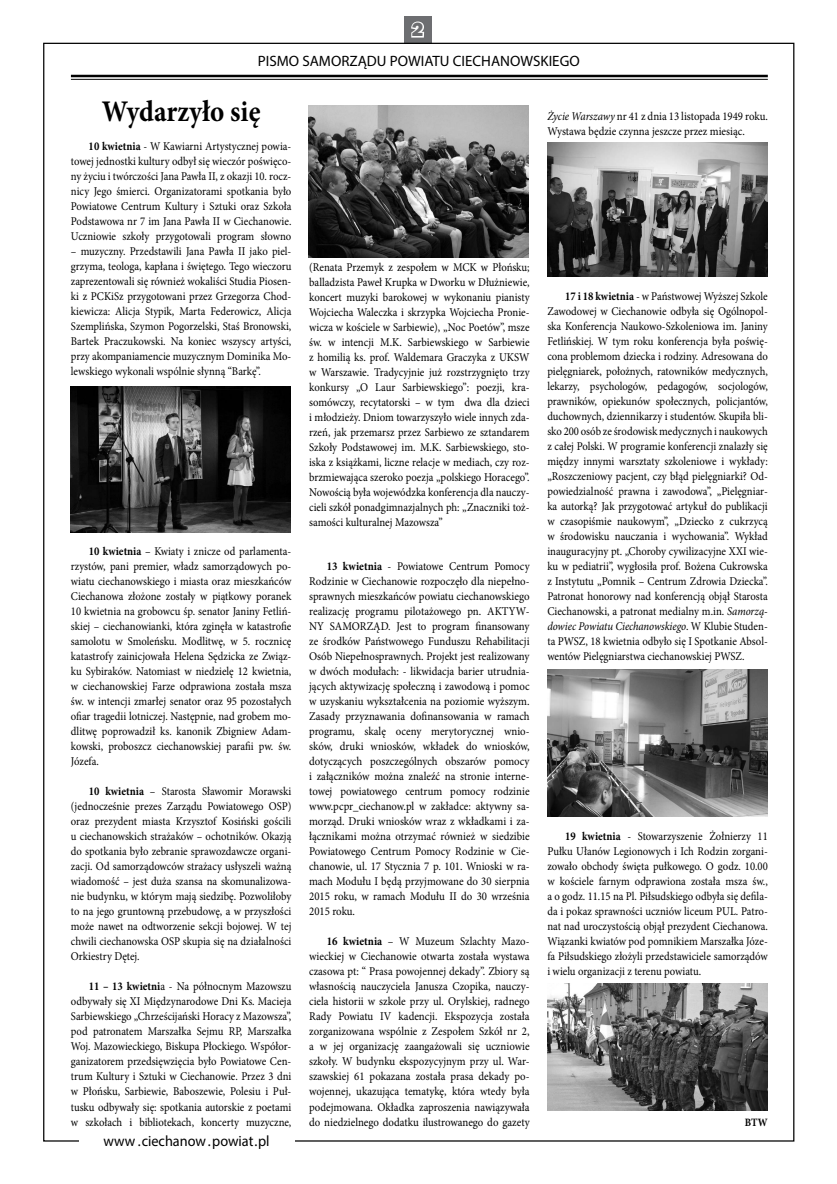
<style>
.page{position:relative;width:837px;height:1184px;background:#fff}
.page>*{position:absolute;margin:0;border:0;box-sizing:border-box;transform-origin:0 0}
.t1{font:700 30px "Minion Pro";color:#000;scale:.9 1}
.t2{font:800 20px "Franklin Gothic";color:#6d6e71}
.t3{font:15px "Myriad Pro";color:#000}
.t4{font:15px "Myriad Pro";color:#000;scale:.95 1}
.t5{font:11.88px/15px "Minion Pro";color:#000;text-align:justify;scale:.9 1}
.t6{font:11.88px/15px "Minion Pro";color:#000;text-align:justify;scale:.91 1}
.t7{font:700 11.25px "Minion Pro";color:#000;scale:.9 1}
.s1{font-weight:700}
.s2{font-style:italic}
</style>
<div class="page">
<div style="left:404px;top:16px;width:27px;height:27px;background:#6d6e71"></div>
<hr style="left:71px;top:75px;width:696px;height:2px;background:#000">
<hr style="left:71px;top:79px;width:696px;height:1px;background:#000">
<svg style="left:411px;top:21px;width:14px;height:17px"></svg>
<img style="left:71px;top:386px;width:220px;height:147px">
<img style="left:547px;top:142px;width:220px;height:135px">
<img style="left:547px;top:669px;width:220px;height:147px">
<img style="left:308px;top:105px;width:220px;height:153px">
<img style="left:547px;top:983px;width:220px;height:127px">
<h2 class="t2" style="left:412px;top:17px;width:13px">2</h2>
<p class="t3" style="left:258px;top:51px;width:323px">PISMO SAMORZĄDU POWIATU CIECHANOWSKIEGO</p>
<h1 class="t1" style="left:102px;top:90px;width:178px">Wydarzyło się</h1>
<p class="t5" style="left:71px;top:139px;width:246px;text-indent:18px"><span class="s1">10 kwietnia</span> - W Kawiarni Artystycznej powia&shy;towej jednostki kultury odbył się wieczór poświęco&shy;ny życiu i twórczości Jana Pawła II, z okazji 10. rocz&shy;nicy Jego śmierci. Organizatorami spotkania było Powiatowe Centrum Kultury i Sztuki oraz Szkoła Podstawowa nr 7 im Jana Pawła II w Ciechanowie.<br>Uczniowie szkoły przygotowali program słowno</p>
<p class="t5" style="left:71px;top:244px;width:246px">– muzyczny. Przedstawili Jana Pawła II jako piel&shy;grzyma, teologa, kapłana i świętego. Tego wieczoru zaprezentowali się również wokaliści Studia Piosen&shy;ki z PCKiSz przygotowani przez Grzegorza Chod&shy;kiewicza: Alicja Stypik, Marta Federowicz, Alicja Szemplińska, Szymon Pogorzelski, Staś Bronowski, Bartek Praczukowski. Na koniec wszyscy artyści, przy akompaniamencie muzycznym Dominika Mo&shy;lewskiego wykonali wspólnie słynną “Barkę”.</p>
<p class="t5" style="left:71px;top:544px;width:246px;text-indent:18px"><span class="s1">10 kwietnia</span> – Kwiaty i znicze od parlamenta&shy;rzystów, pani premier, władz samorządowych po&shy;wiatu ciechanowskiego i miasta oraz mieszkańców Ciechanowa złożone zostały w piątkowy poranek 10 kwietnia na grobowcu śp. senator Janiny Fetliń&shy;skiej – ciechanowianki, która zginęła w katastrofie samolotu w Smoleńsku. Modlitwę, w 5. rocznicę katastrofy zainicjowała Helena Sędzicka ze Związ&shy;ku Sybiraków. Natomiast w niedzielę 12 kwietnia, w ciechanowskiej Farze odprawiona została msza św. w intencji zmarłej senator oraz 95 pozostałych ofiar tragedii lotniczej. Następnie, nad grobem mo&shy;dlitwę poprowadził ks. kanonik Zbigniew Adam&shy;kowski, proboszcz ciechanowskiej parafii pw. św.<br>Józefa.</p>
<p class="t5" style="left:71px;top:784px;width:246px;text-indent:18px"><span class="s1">10 kwietnia</span> – Starosta Sławomir Morawski (jednocześnie prezes Zarządu Powiatowego OSP) oraz prezydent miasta Krzysztof Kosiński gościli u ciechanowskich strażaków – ochotników. Okazją do spotkania było zebranie sprawozdawcze organi&shy;zacji. Od samorządowców strażacy usłyszeli ważną wiadomość – jest duża szansa na skomunalizowa&shy;nie budynku, w którym mają siedzibę. Pozwoliłoby to na jego gruntowną przebudowę, a w przyszłości może nawet na odtworzenie sekcji bojowej. W tej chwili ciechanowska OSP skupia się na działalności Orkiestry Dętej.</p>
<p class="t5" style="left:71px;top:979px;width:246px;text-indent:18px"><span class="s1">11 – 13 kwietni</span>a - Na północnym Mazowszu odbywały się XI Międzynarodowe Dni Ks. Macieja Sarbiewskiego „Chrześcijański Horacy z Mazowsza”, pod patronatem Marszałka Sejmu RP, Marszałka Woj. Mazowieckiego, Biskupa Płockiego. Współor&shy;ganizatorem przedsięwzięcia było Powiatowe Cen&shy;trum Kultury i Sztuki w Ciechanowie. Przez 3 dni w Płońsku, Sarbiewie, Baboszewie, Polesiu i Puł&shy;tusku odbywały się: spotkania autorskie z poetami w szkołach i bibliotekach, koncerty muzyczne,</p>
<p class="t4" style="left:104px;top:1131px;width:176px">www .ciechanow .powiat.pl</p>
<p class="t5" style="left:309px;top:260px;width:246px">(Renata Przemyk z zespołem w MCK w Płońsku; balladzista Paweł Krupka w Dworku w Dłużniewie, koncert muzyki barokowej w wykonaniu pianisty Wojciecha Waleczka i skrzypka Wojciecha Pronie&shy;wicza w kościele w Sarbiewie), „Noc Poetów”, msze św. w intencji M.K. Sarbiewskiego w Sarbiewie z homilią ks. prof. Waldemara Graczyka z UKSW w Warszawie. Tradycyjnie już rozstrzygnięto trzy konkursy „O Laur Sarbiewskiego”: poezji, kra&shy;somówczy, recytatorski – w tym dwa dla dzieci i młodzieży. Dniom towarzyszyło wiele innych zda&shy;rzeń, jak przemarsz przez Sarbiewo ze sztandarem Szkoły Podstawowej im. M.K. Sarbiewskiego, sto&shy;iska z książkami, liczne relacje w mediach, czy roz&shy;brzmiewająca szeroko poezja „polskiego Horacego”.<br>Nowością była wojewódzka konferencja dla nauczy&shy;cieli szkół ponadgimnazjalnych ph: „Znaczniki toż&shy;samości kulturalnej Mazowsza”</p>
<p class="t6" style="left:309px;top:559px;width:244px;text-indent:18px"><span class="s1">13 kwietnia</span> - Powiatowe Centrum Pomocy Rodzinie w Ciechanowie rozpoczęło dla niepełno&shy;sprawnych mieszkańców powiatu ciechanowskiego realizację programu pilotażowego pn. AKTYW-NY SAMORZĄD. Jest to program finansowany ze środków Państwowego Funduszu Rehabilitacji Osób Niepełnosprawnych. Projekt jest realizowany w dwóch modułach: - likwidacja barier utrudnia&shy;jących aktywizację społeczną i zawodową i pomoc w uzyskaniu wykształcenia na poziomie wyższym.<br>Zasady przyznawania dofinansowania w ramach programu, skalę oceny merytorycznej wnio&shy;sków, druki wniosków, wkładek do wniosków, dotyczących poszczególnych obszarów pomocy i załączników można znaleźć na stronie interne&shy;towej powiatowego centrum pomocy rodzinie www.pcpr_ciechanow.pl w zakładce: aktywny sa&shy;morząd. Druki wniosków wraz z wkładkami i za&shy;łącznikami można otrzymać również w siedzibie Powiatowego Centrum Pomocy Rodzinie w Cie&shy;chanowie, ul. 17 Stycznia 7 p. 101. Wnioski w ra&shy;mach Modułu I będą przyjmowane do 30 sierpnia 2015 roku, w ramach Modułu II do 30 września 2015 roku.</p>
<p class="t6" style="left:309px;top:934px;width:244px;text-indent:18px"><span class="s1">16 kwietnia</span> – W Muzeum Szlachty Mazo&shy;wieckiej w Ciechanowie otwarta została wystawa czasowa pt: “ Prasa powojennej dekady”. Zbiory są własnością nauczyciela Janusza Czopika, nauczy&shy;ciela historii w szkole przy ul. Orylskiej, radnego Rady Powiatu IV kadencji. Ekspozycja została zorganizowana wspólnie z Zespołem Szkół nr 2, a w jej organizację zaangażowali się uczniowie szkoły. W budynku ekspozycyjnym przy ul. War&shy;szawskiej 61 pokazana została prasa dekady po&shy;wojennej, ukazująca tematykę, która wtedy była podejmowana. Okładka zaproszenia nawiązywała do niedzielnego dodatku ilustrowanego do gazety</p>
<p class="t6" style="left:547px;top:109px;width:244px"><span class="s2">Życie Warszawy</span> nr 41 z dnia 13 listopada 1949 roku.<br>Wystawa będzie czynna jeszcze przez miesiąc.</p>
<p class="t5" style="left:547px;top:289px;width:246px;text-indent:18px"><span class="s1">17 i 18 kwietnia</span> - w Państwowej Wyższej Szkole Zawodowej w Ciechanowie odbyła się Ogólnopol&shy;ska Konferencja Naukowo-Szkoleniowa im. Janiny Fetlińskiej. W tym roku konferencja była poświę&shy;cona problemom dziecka i rodziny. Adresowana do pielęgniarek, położnych, ratowników medycznych, lekarzy, psychologów, pedagogów, socjologów, prawników, opiekunów społecznych, policjantów, duchownych, dziennikarzy i studentów. Skupiła bli&shy;sko 200 osób ze środowisk medycznych i naukowych z całej Polski. W programie konferencji znalazły się między innymi warsztaty szkoleniowe i wykłady: „Roszczeniowy pacjent, czy błąd pielęgniarki? Od&shy;powiedzialność prawna i zawodowa”, „Pielęgniar&shy;ka autorką? Jak przygotować artykuł do publikacji w czasopiśmie naukowym”, „Dziecko z cukrzycą w środowisku nauczania i wychowania”. Wykład inauguracyjny pt. „Choroby cywilizacyjne XXI wie&shy;ku w pediatrii”, wygłosiła prof. Bożena Cukrowska z Instytutu „Pomnik – Centrum Zdrowia Dziecka”.<br>Patronat honorowy nad konferencją objął Starosta Ciechanowski, a patronat medialny m.in. <span class="s2">Samorzą&shy;dowiec Powiatu Ciechanowskiego</span>. W Klubie Studen&shy;ta PWSZ, 18 kwietnia odbyło się I Spotkanie Absol&shy;wentów Pielęgniarstwa ciechanowskiej PWSZ.</p>
<p class="t5" style="left:547px;top:829px;width:246px;text-indent:18px"><span class="s1">19 kwietnia</span> - Stowarzyszenie Żołnierzy 11<br>Pułku Ułanów Legionowych i Ich Rodzin zorgani&shy;zowało obchody święta pułkowego. O godz. 10.00 w kościele farnym odprawiona została msza św., a o godz. 11.15 na Pl. Piłsudskiego odbyła się defila&shy;da i pokaz sprawności uczniów liceum PUL. Patro&shy;nat nad uroczystością objął prezydent Ciechanowa.<br>Wiązanki kwiatów pod pomnikiem Marszałka Józe&shy;fa Piłsudskiego złożyli przedstawiciele samorządów i wielu organizacji z terenu powiatu.</p>
<p class="t7" style="left:744px;top:1113px;width:27px">BTW</p>
</div>
